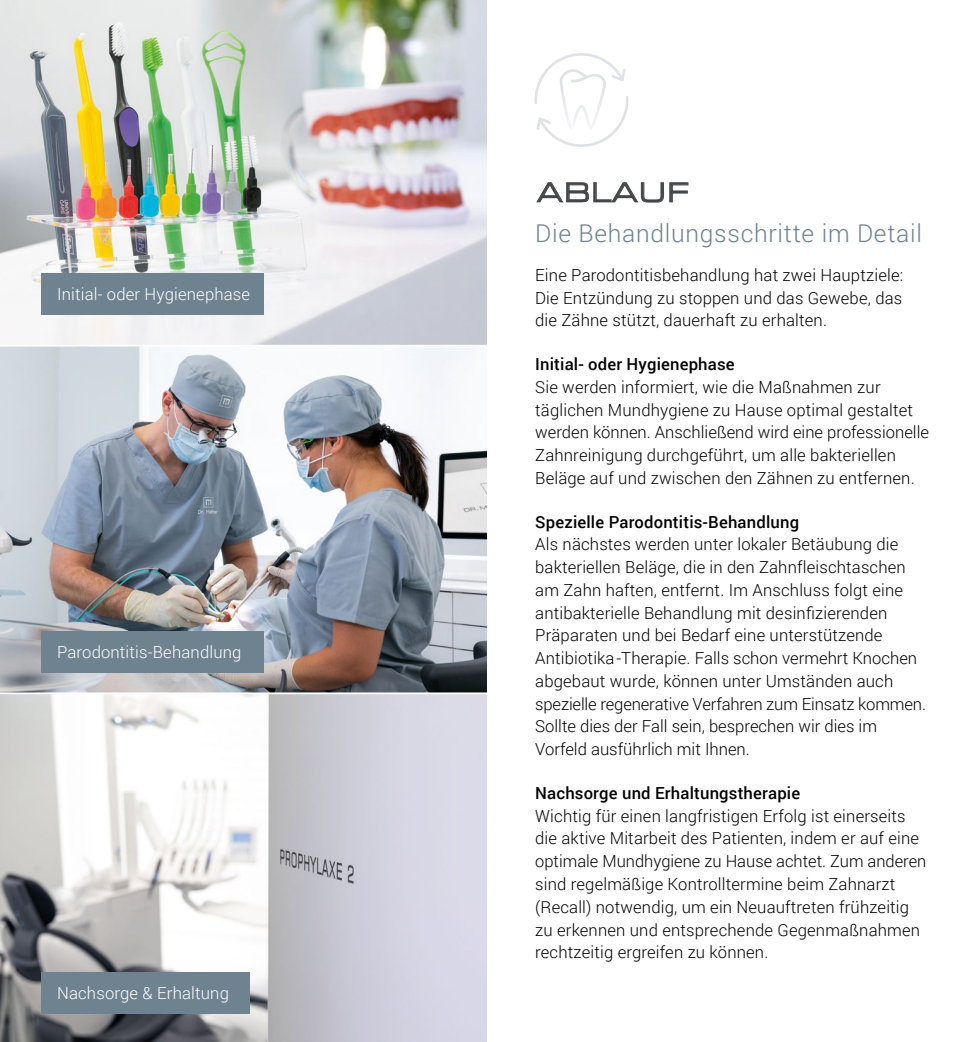
<style>
.page{position:relative;width:973px;height:1042px;background:#fff}
.page>*{position:absolute;margin:0;border:0;box-sizing:border-box;transform-origin:0 0}
.t1{font:expanded 26.25px "Square 721 BT";letter-spacing:.07em;color:#444749}
.t2{font:300 24.5px "Roboto";letter-spacing:.03em;color:#6f8290}
.t3{font:300 16.62px/22.8px "Roboto";letter-spacing:.01em;color:#000}
.t4{font:500 16.62px "Roboto";letter-spacing:.01em;color:#000}
.t5{font:300 16.62px "Roboto";letter-spacing:.01em;color:#fff}
</style>
<div class="page">
<img style="left:0;top:0;width:486px;height:1042px">
<div style="left:41px;top:274px;width:223px;height:41px;background:#6f8290"></div>
<div style="left:41px;top:972px;width:208px;height:42px;background:#6f8290"></div>
<div style="left:41px;top:631px;width:223px;height:42px;background:#6f8290"></div>
<svg style="left:534px;top:53px;width:95px;height:94px"></svg>
<hr style="left:0;top:345px;width:486px;height:1px;background:#fff">
<hr style="left:0;top:692px;width:486px;height:2px;background:#fff">
<p class="t5" style="left:57px;top:283px;width:194px">Initial- oder Hygienephase</p>
<p class="t5" style="left:57px;top:640px;width:186px">Parodontitis-Behandlung</p>
<p class="t5" style="left:57px;top:981px;width:173px">Nachsorge &amp; Erhaltung</p>
<h1 class="t1" style="left:537px;top:177px;width:153px">ABLAUF</h1>
<h2 class="t2" style="left:535px;top:217px;width:388px">Die Behandlungsschritte im Detail</h2>
<p class="t3" style="left:535px;top:263px;width:369px;text-align:justify">Eine Parodontitisbehandlung hat zwei Hauptziele:<br>Die Entzündung zu stoppen und das Gewebe, das die Zähne stützt, dauerhaft zu erhalten.</p>
<p class="t4" style="left:535px;top:352px;width:201px">Initial- oder Hygienephase</p>
<p class="t3" style="left:535px;top:375px;width:395px">Sie werden informiert, wie die Maßnahmen zur täglichen Mundhygiene zu Hause optimal gestaltet werden können. Anschließend wird eine professionelle Zahnreinigung durchgeführt, um alle bakteriellen Beläge auf und zwischen den Zähnen zu entfernen.</p>
<p class="t4" style="left:535px;top:510px;width:265px">Spezielle Parodontitis-Behandlung</p>
<p class="t3" style="left:535px;top:532px;width:392px">Als nächstes werden unter lokaler Betäubung die bakteriellen Beläge, die in den Zahnfleischtaschen am Zahn haften, entfernt. Im Anschluss folgt eine antibakterielle Behandlung mit desinfizierenden Präparaten und bei Bedarf eine unterstützende Antibiotika-Therapie. Falls schon vermehrt Knochen abgebaut wurde, können unter Umständen auch spezielle regenerative Verfahren zum Einsatz kommen.<br>Sollte dies der Fall sein, besprechen wir dies im Vorfeld ausführlich mit Ihnen.</p>
<p class="t4" style="left:535px;top:781px;width:266px">Nachsorge und Erhaltungstherapie</p>
<p class="t3" style="left:535px;top:804px;width:392px">Wichtig für einen langfristigen Erfolg ist einerseits die aktive Mitarbeit des Patienten, indem er auf eine optimale Mundhygiene zu Hause achtet. Zum anderen sind regelmäßige Kontrolltermine beim Zahnarzt (Recall) notwendig, um ein Neuauftreten frühzeitig zu erkennen und entsprechende Gegenmaßnahmen rechtzeitig ergreifen zu können.</p>
</div>
